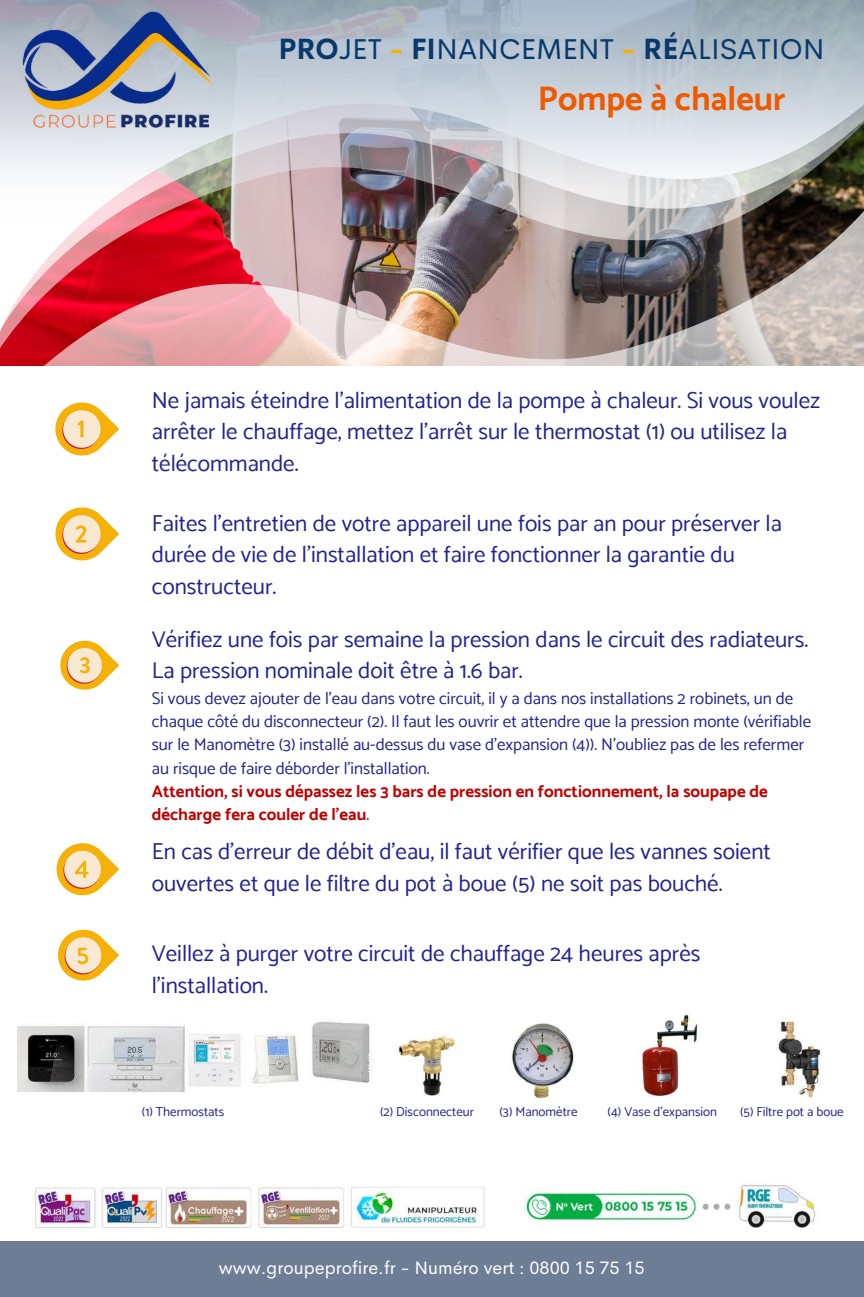
<style>
.page{position:relative;width:864px;height:1297px;background:#fff}
.page>*{position:absolute;margin:0;border:0;box-sizing:border-box;transform-origin:0 0}
.t1{font:700 34px "Catamaran";color:#ed5a00}
.t2{font:28.7px "Cerebri Sans";color:#07396b}
.t3{font:23px/31.5px "Catamaran";color:#23238f}
.t4{font:18px "Cerebri Sans";color:#fff}
.t5{font:17px/23.2px "Catamaran";color:#23238f}
.t6{font:700 17px/23.2px "Catamaran";color:#c00000}
.t7{font:13px "Catamaran";color:#23238f}
.s1{font-weight:700}
.s2{font-weight:700;color:#f6b109}
.s3{font-weight:400;color:#23238f}
</style>
<div class="page">
<svg style="left:236px;top:0;width:628px;height:131px;background:#b9c4cf"></svg>
<img style="left:0;top:0;width:236px;height:131px">
<div style="left:0;top:1240px;width:864px;height:56px;background:#6d7d95"></div>
<img style="left:0;top:131px;width:864px;height:535px">
<img style="left:36px;top:1184px;width:779px;height:44px">
<svg style="left:44px;top:391px;width:75px;height:75px"></svg>
<svg style="left:44px;top:496px;width:75px;height:75px"></svg>
<svg style="left:50px;top:630px;width:69px;height:60px"></svg>
<svg style="left:56px;top:843px;width:63px;height:53px"></svg>
<svg style="left:58px;top:929px;width:61px;height:52px"></svg>
<img style="left:17px;top:1021px;width:354px;height:71px">
<img style="left:511px;top:1023px;width:63px;height:76px">
<img style="left:391px;top:1034px;width:66px;height:62px">
<img style="left:636px;top:1013px;width:62px;height:82px">
<img style="left:778px;top:1021px;width:43px;height:77px">
<p class="t2" style="left:278px;top:31px;width:548px"><span class="s1">PRO</span>JET <span class="s2">-</span> <span class="s1">FI</span>NANCEMENT <span class="s2">-</span> <span class="s1">RÉ</span>ALISATION</p>
<h1 class="t1" style="left:538px;top:79px;width:249px">Pompe à chaleur</h1>
<p class="t3" style="left:152px;top:384px;width:670px">Ne jamais éteindre l’alimentation de la pompe à chaleur. Si vous voulez arrêter le chauffage, mettez l'arrêt sur le thermostat (1) ou utilisez la télécommande.</p>
<p class="t3" style="left:152px;top:507px;width:632px">Faites l’entretien de votre appareil une fois par an pour préserver la durée de vie de l’installation et faire fonctionner la garantie du constructeur.</p>
<p class="t3" style="left:152px;top:623px;width:658px">Vérifiez une fois par semaine la pression dans le circuit des radiateurs.<br>La pression nominale doit être à 1.6 bar.</p>
<p class="t5" style="left:152px;top:686px;width:661px">Si vous devez ajouter de l’eau dans votre circuit, il y a dans nos installations 2 robinets, un de chaque côté du disconnecteur (2). Il faut les ouvrir et attendre que la pression monte (vérifiable sur le Manomètre (3) installé au-dessus du vase d’expansion (4)). N'oubliez pas de les refermer au risque de faire déborder l’installation.</p>
<p class="t6" style="left:152px;top:779px;width:618px">Attention, si vous dépassez les 3 bars de pression en fonctionnement, la soupape de décharge fera couler de l’eau<span class="s3">.</span></p>
<p class="t3" style="left:152px;top:835px;width:621px">En cas d'erreur de débit d’eau, il faut vérifier que les vannes soient ouvertes et que le filtre du pot à boue (5) ne soit pas bouché.</p>
<p class="t3" style="left:152px;top:937px;width:550px">Veillez à purger votre circuit de chauffage 24 heures après l’installation.</p>
<p class="t7" style="left:142px;top:1103px;width:84px">(1) Thermostats</p>
<p class="t7" style="left:380px;top:1103px;width:95px">(2) Disconnecteur</p>
<p class="t7" style="left:500px;top:1103px;width:80px">(3) Manomètre</p>
<p class="t7" style="left:608px;top:1103px;width:111px">(4) Vase d’expansion</p>
<p class="t7" style="left:740px;top:1103px;width:105px">(5) Filtre pot a boue</p>
<p class="t4" style="left:219px;top:1255px;width:427px">www.groupeprofire.fr - Numéro vert : 0800 15 75 15</p>
</div>
